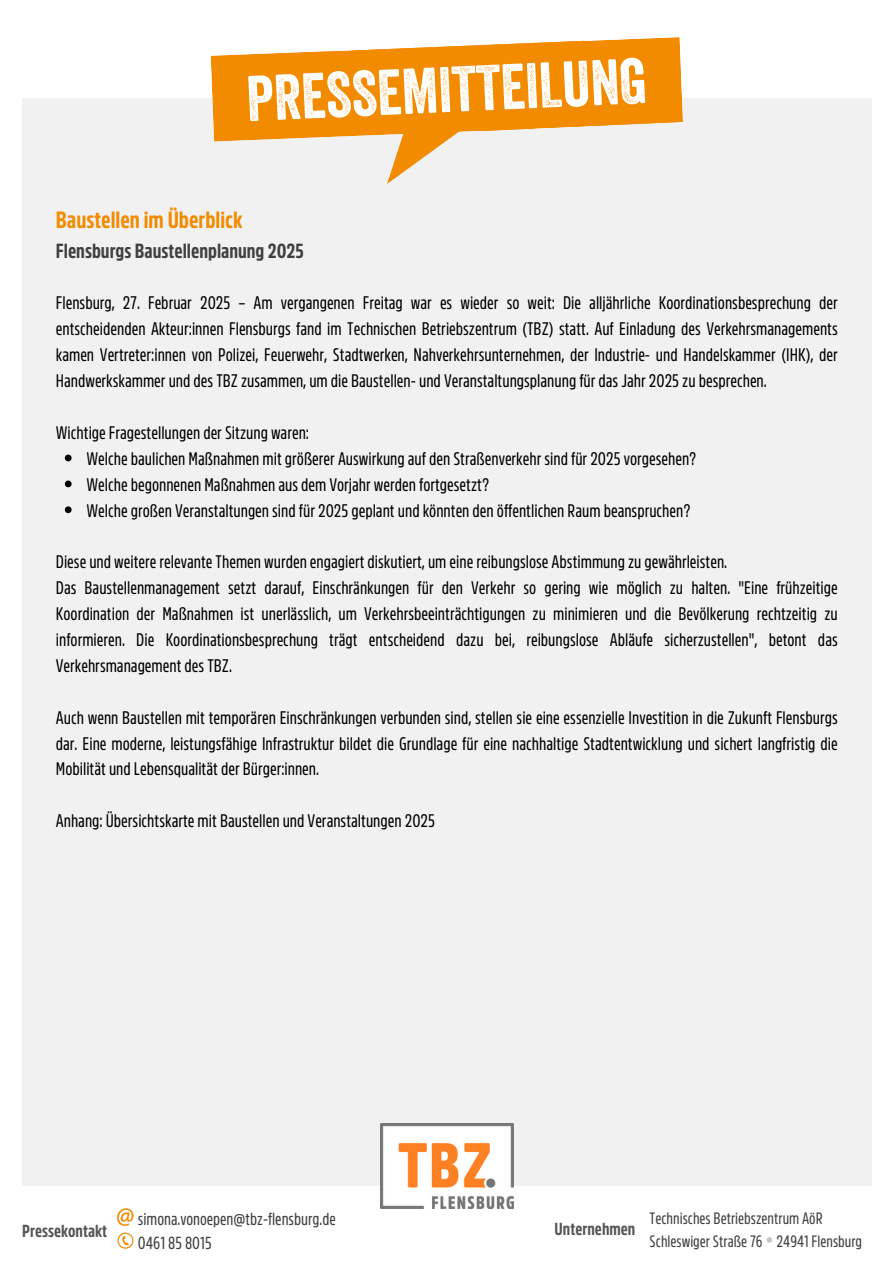
<style>
.page{position:relative;width:894px;height:1264px;background:#fff}
.page>*{position:absolute;margin:0;border:0;box-sizing:border-box;transform-origin:0 0}
.t1{font:62.4px "Veneer";color:#fff}
.t2{font:700 23.25px "Amsi Pro Condensed";color:#f28b00}
.t3{font:700 20.25px "Amsi Pro Condensed";color:#40403f}
.t4{font:18px/25.8px "Amsi Pro Condensed";color:#000;text-align:justify}
.t5{font:17.25px "Amsi Pro Condensed";color:#40403f}
.t6{font:700 17.25px "Amsi Pro Condensed";color:#575656}
.t7{font:16.2px "Amsi Pro Condensed";color:#40403f}
</style>
<div class="page">
<div style="left:22px;top:98px;width:849px;height:1088px;background:#f1f1f1"></div>
<img style="left:380px;top:1123px;width:133px;height:84px">
<svg style="left:117px;top:1208px;width:16px;height:17px"></svg>
<svg style="left:117px;top:1232px;width:16px;height:16px"></svg>
<svg style="left:766px;top:1237px;width:5px;height:5px"></svg>
<svg style="left:210px;top:37px;width:472px;height:105px;background:#f39a22"></svg>
<svg style="left:336px;top:52px;width:267px;height:132px;fill:#f28b00"></svg>
<svg style="left:459px;top:120px;width:224px;height:64px"></svg>
<svg style="left:324px;top:37px;width:346px;height:15px"></svg>
<svg style="left:65px;top:454px;width:7px;height:7px"></svg>
<svg style="left:65px;top:480px;width:7px;height:7px"></svg>
<svg style="left:65px;top:506px;width:7px;height:7px"></svg>
<p class="t1" style="left:244px;top:62px;width:402px;rotate:-3deg">PRESSEMITTEILUNG</p>
<p class="t2" style="left:56px;top:203px;width:188px">Baustellen im Überblick</p>
<p class="t3" style="left:56px;top:235px;width:249px">Flensburgs Baustellenplanung 2025</p>
<p class="t4" style="left:56px;top:289px;width:783px">Flensburg, 27. Februar 2025 – Am vergangenen Freitag war es wieder so weit: Die alljährliche Koordinationsbesprechung der entscheidenden Akteur:innen Flensburgs fand im Technischen Betriebszentrum (TBZ) statt. Auf Einladung des Verkehrsmanagements kamen Vertreter:innen von Polizei, Feuerwehr, Stadtwerken, Nahverkehrsunternehmen, der Industrie- und Handelskammer (IHK), der Handwerkskammer und des TBZ zusammen, um die Baustellen- und Veranstaltungsplanung für das Jahr 2025 zu besprechen.</p>
<p class="t4" style="left:56px;top:418px;width:255px">Wichtige Fragestellungen der Sitzung waren:</p>
<p class="t4" style="left:86px;top:444px;width:611px">Welche baulichen Maßnahmen mit größerer Auswirkung auf den Straßenverkehr sind für 2025 vorgesehen?</p>
<p class="t4" style="left:86px;top:470px;width:404px">Welche begonnenen Maßnahmen aus dem Vorjahr werden fortgesetzt?</p>
<p class="t4" style="left:86px;top:496px;width:605px">Welche großen Veranstaltungen sind für 2025 geplant und könnten den öffentlichen Raum beanspruchen?</p>
<p class="t4" style="left:56px;top:547px;width:672px">Diese und weitere relevante Themen wurden engagiert diskutiert, um eine reibungslose Abstimmung zu gewährleisten.</p>
<p class="t4" style="left:56px;top:573px;width:783px">Das Baustellenmanagement setzt darauf, Einschränkungen für den Verkehr so gering wie möglich zu halten. "Eine frühzeitige Koordination der Maßnahmen ist unerlässlich, um Verkehrsbeeinträchtigungen zu minimieren und die Bevölkerung rechtzeitig zu informieren. Die Koordinationsbesprechung trägt entscheidend dazu bei, reibungslose Abläufe sicherzustellen", betont das Verkehrsmanagement des TBZ.</p>
<p class="t4" style="left:56px;top:703px;width:783px">Auch wenn Baustellen mit temporären Einschränkungen verbunden sind, stellen sie eine essenzielle Investition in die Zukunft Flensburgs dar. Eine moderne, leistungsfähige Infrastruktur bildet die Grundlage für eine nachhaltige Stadtentwicklung und sichert langfristig die Mobilität und Lebensqualität der Bürger:innen.</p>
<p class="t4" style="left:56px;top:806px;width:380px">Anhang: Übersichtskarte mit Baustellen und Veranstaltungen 2025</p>
<p class="t6" style="left:22px;top:1218px;width:86px">Pressekontakt</p>
<p class="t5" style="left:138px;top:1206px;width:199px">simona.vonoepen@tbz-flensburg.de</p>
<p class="t5" style="left:138px;top:1229px;width:75px">0461 85 8015</p>
<p class="t6" style="left:554px;top:1215px;width:82px">Unternehmen</p>
<h1 class="t7" style="left:649px;top:1206px;width:174px">Technisches Betriebszentrum AöR</h1>
<h2 class="t7" style="left:649px;top:1228px;width:214px">Schleswiger Straße 76 24941 Flensburg</h2>
</div>
